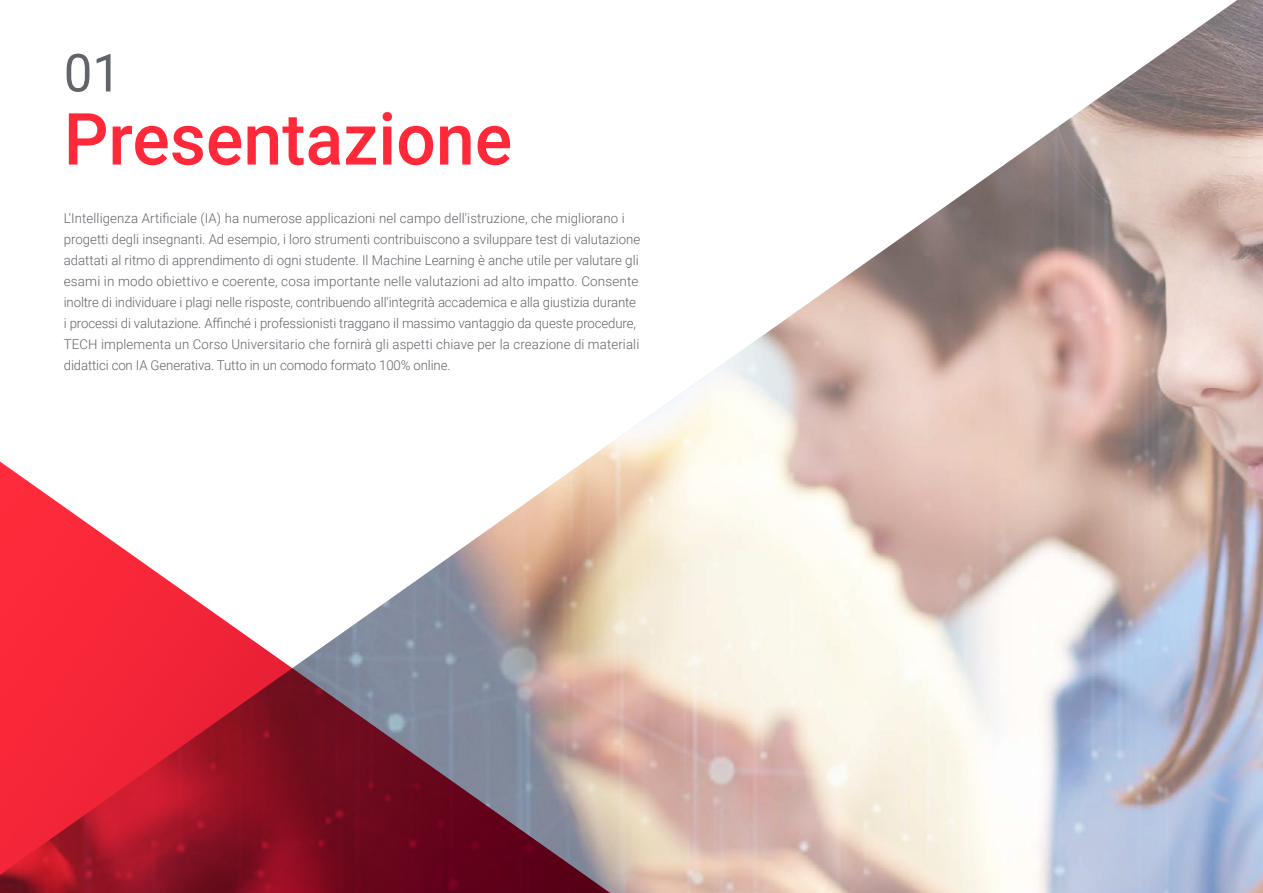
<style>
.page{position:relative;width:1263px;height:893px;background:#fff}
.page>*{position:absolute;margin:0;border:0;box-sizing:border-box;transform-origin:0 0}
.t1{font:500 72px "Roboto";color:#ff293a}
.t2{font:52.5px "Roboto";color:#61646a}
.t3{font:300 13.5px/21px "Roboto";color:#61646a}
</style>
<div class="page">
<img style="left:607px;top:0;width:656px;height:893px">
<svg style="left:0;top:446px;width:640px;height:447px"></svg>
<h2 class="t2" style="left:64px;top:36px;width:59px">01</h2>
<h1 class="t1" style="left:64px;top:89px;width:450px">Presentazione</h1>
<p class="t3" style="left:64px;top:207px;width:578px">L'Intelligenza Artificiale (IA) ha numerose applicazioni nel campo dell'istruzione, che migliorano i progetti degli insegnanti. Ad esempio, i loro strumenti contribuiscono a sviluppare test di valutazione adattati al ritmo di apprendimento di ogni studente. Il Machine Learning è anche utile per valutare gli esami in modo obiettivo e coerente, cosa importante nelle valutazioni ad alto impatto. Consente inoltre di individuare i plagi nelle risposte, contribuendo all'integrità accademica e alla giustizia durante i processi di valutazione. Affinché i professionisti traggano il massimo vantaggio da queste procedure, TECH implementa un Corso Universitario che fornirà gli aspetti chiave per la creazione di materiali didattici con IA Generativa. Tutto in un comodo formato 100% online.</p>
</div>
